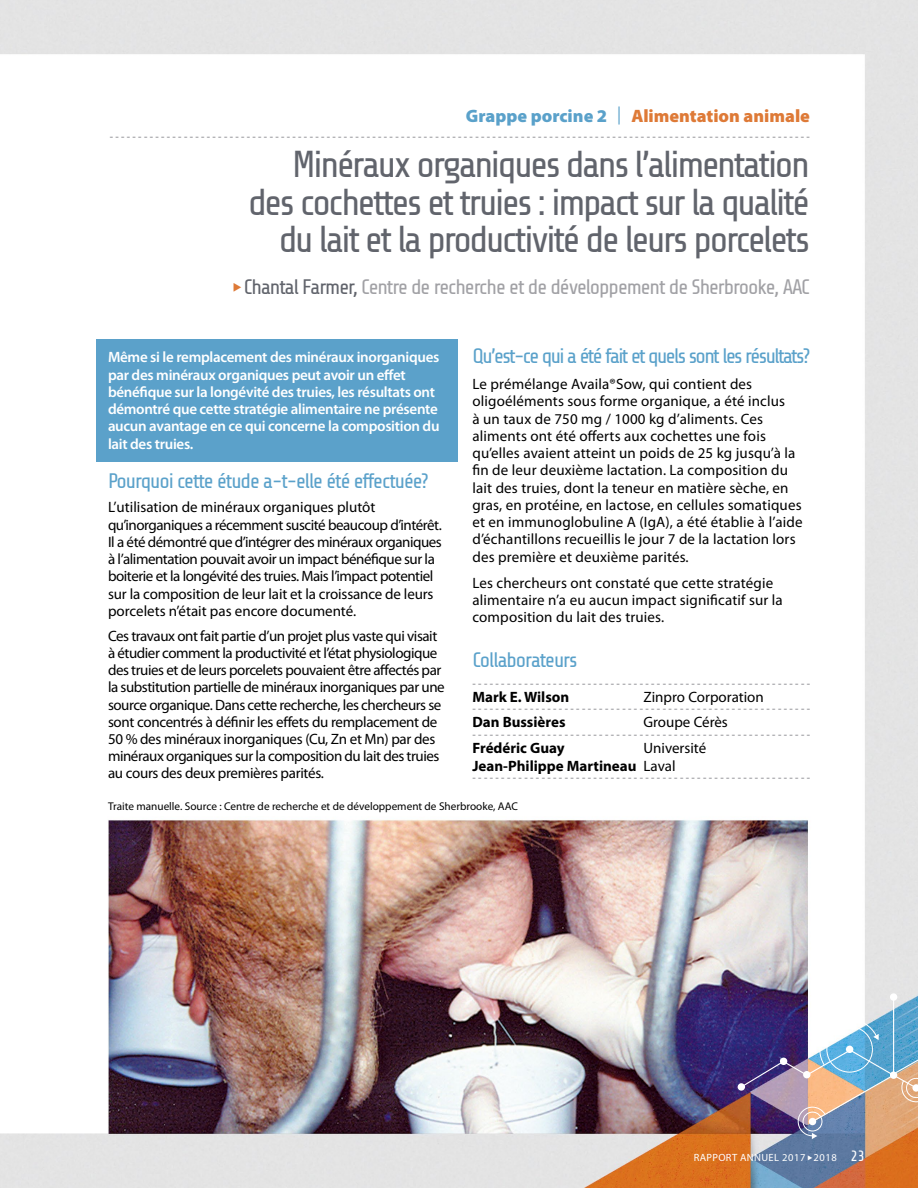
<style>
.page{position:relative;width:918px;height:1188px;background:#fff}
.page>*{position:absolute;margin:0;border:0;box-sizing:border-box;transform-origin:0 0}
.t1{font:37.5px/37.5px "Share Tech";letter-spacing:-.06em;color:#61646c;text-align:right}
.t2{font:21px "Share Tech";letter-spacing:-.05em;color:#a1a1a5}
.t3{font:21px "Share Tech";letter-spacing:-.055em;color:#5aa1ca}
.t4{font:21px "Share Tech";letter-spacing:-.075em;color:#5aa1ca}
.t5{font:900 18px "Myriad Pro";color:#de7a37}
.t6{font:15px/17.2px "Myriad Pro";letter-spacing:-.03em;color:#000}
.t7{font:15px/17.2px "Myriad Pro";letter-spacing:.01em;color:#000}
.t8{font:600 15px/17.2px "Myriad Pro";letter-spacing:-.02em;color:#fff}
.t9{font:700 15px/18px "Myriad Pro";color:#000}
.t10{font:15px "Myriad Pro";letter-spacing:-.01em;color:#000}
.t11{font:11.25px "Myriad Pro";color:#000}
.t12{font:700 10.5px "Myriad Pro";color:#a1a1a5}
.t13{font:10.5px "Myriad Pro";letter-spacing:.035em;color:#fff}
.s1{color:#5aa1ca}
.s2{color:#61646c}
.s3{font-weight:400}
.s4{font-family:"Share Tech";font-size:15px}
</style>
<div class="page">
<img style="left:0;top:0;width:918px;height:1188px">
<div style="left:738px;top:1083px;width:7px;height:8px;background:#fff;border-radius:50%"></div>
<div style="left:890px;top:993px;width:7px;height:8px;background:#fff;border-radius:50%"></div>
<img style="left:740px;top:996px;width:178px;height:143px">
<div style="left:96px;top:339px;width:362px;height:122px;background:#5ba1ca"></div>
<p class="t5" style="left:466px;top:103px;width:346px"><span class="s1">Grappe porcine 2 |</span> Alimentation animale</p>
<p class="t12" style="left:110px;top:129px;width:702px">---------------------------------------------------------------------------------------------------------------------------</p>
<h1 class="t1" style="left:248px;top:147px;width:563px">Minéraux organiques dans l’alimentation des cochettes et truies : impact sur la qualité du lait et la productivité de leurs porcelets</h1>
<h2 class="t2" style="left:233px;top:276px;width:579px"><sup>◆</sup> <span class="s2">Chantal Farmer,</span> Centre de recherche et de développement de Sherbrooke, AAC</h2>
<p class="t8" style="left:108px;top:348px;width:333px">Même si le remplacement des minéraux inorganiques par des minéraux organiques peut avoir un effet bénéfique sur la longévité des truies, les résultats ont démontré que cette stratégie alimentaire ne présente aucun avantage en ce qui concerne la composition du lait des truies.</p>
<h2 class="t3" style="left:108px;top:470px;width:322px">Pourquoi cette étude a-t-elle été effectuée?</h2>
<p class="t6" style="left:108px;top:498px;width:335px">L’utilisation de minéraux organiques plutôt qu’inorganiques a récemment suscité beaucoup d’intérêt.<br>Il a été démontré que d’intégrer des minéraux organiques à l’alimentation pouvait avoir un impact bénéfique sur la boiterie et la longévité des truies. Mais l’impact potentiel sur la composition de leur lait et la croissance de leurs porcelets n’était pas encore documenté.</p>
<p class="t6" style="left:108px;top:627px;width:338px">Ces travaux ont fait partie d’un projet plus vaste qui visait à étudier comment la productivité et l’état physiologique des truies et de leurs porcelets pouvaient être affectés par la substitution partielle de minéraux inorganiques par une source organique. Dans cette recherche, les chercheurs se sont concentrés à définir les effets du remplacement de 50 % des minéraux inorganiques (Cu, Zn et Mn) par des minéraux organiques sur la composition du lait des truies au cours des deux premières parités.</p>
<h2 class="t4" style="left:472px;top:345px;width:339px">Qu’est-ce qui a été fait et quels sont les résultats?</h2>
<p class="t7" style="left:472px;top:375px;width:332px">Le prémélange Availa®Sow, qui contient des oligoéléments sous forme organique, a été inclus<br>à un taux de 750 mg / 1000 kg d’aliments. Ces aliments ont été offerts aux cochettes une fois qu’elles avaient atteint un poids de 25 kg jusqu’à la fin de leur deuxième lactation. La composition du lait des truies, dont la teneur en matière sèche, en gras, en protéine, en lactose, en cellules somatiques et en immunoglobuline A (IgA), a été établie à l’aide d’échantillons recueillis le jour 7 de la lactation lors des première et deuxième parités.</p>
<p class="t7" style="left:472px;top:574px;width:312px">Les chercheurs ont constaté que cette stratégie alimentaire n’a eu aucun impact significatif sur la composition du lait des truies.</p>
<h2 class="t3" style="left:472px;top:649px;width:106px">Collaborateurs</h2>
<p class="t12" style="left:472px;top:676px;width:339px">-----------------------------------------------------------</p>
<p class="t9" style="left:472px;top:687px;width:98px">Mark E. Wilson</p>
<p class="t10" style="left:644px;top:688px;width:122px">Zinpro Corporation</p>
<p class="t12" style="left:472px;top:702px;width:339px">-----------------------------------------------------------</p>
<p class="t9" style="left:472px;top:713px;width:95px">Dan Bussières</p>
<p class="t10" style="left:644px;top:713px;width:86px">Groupe Cérès</p>
<p class="t12" style="left:472px;top:727px;width:339px">-----------------------------------------------------------</p>
<p class="t9" style="left:472px;top:738px;width:94px">Frédéric Guay</p>
<p class="t9" style="left:472px;top:738px;width:235px;text-indent:171px"><span class="s3">Université<br></span>Jean-Philippe Martineau <span class="s3">Laval</span></p>
<p class="t12" style="left:472px;top:771px;width:339px">-----------------------------------------------------------</p>
<p class="t11" style="left:108px;top:800px;width:412px">Traite manuelle. Source : Centre de recherche et de développement de Sherbrooke, AAC</p>
<p class="t13" style="left:694px;top:1151px;width:173px">RAPPORT ANNUEL 2017 ◆2018 <span class="s4">23</span></p>
</div>
